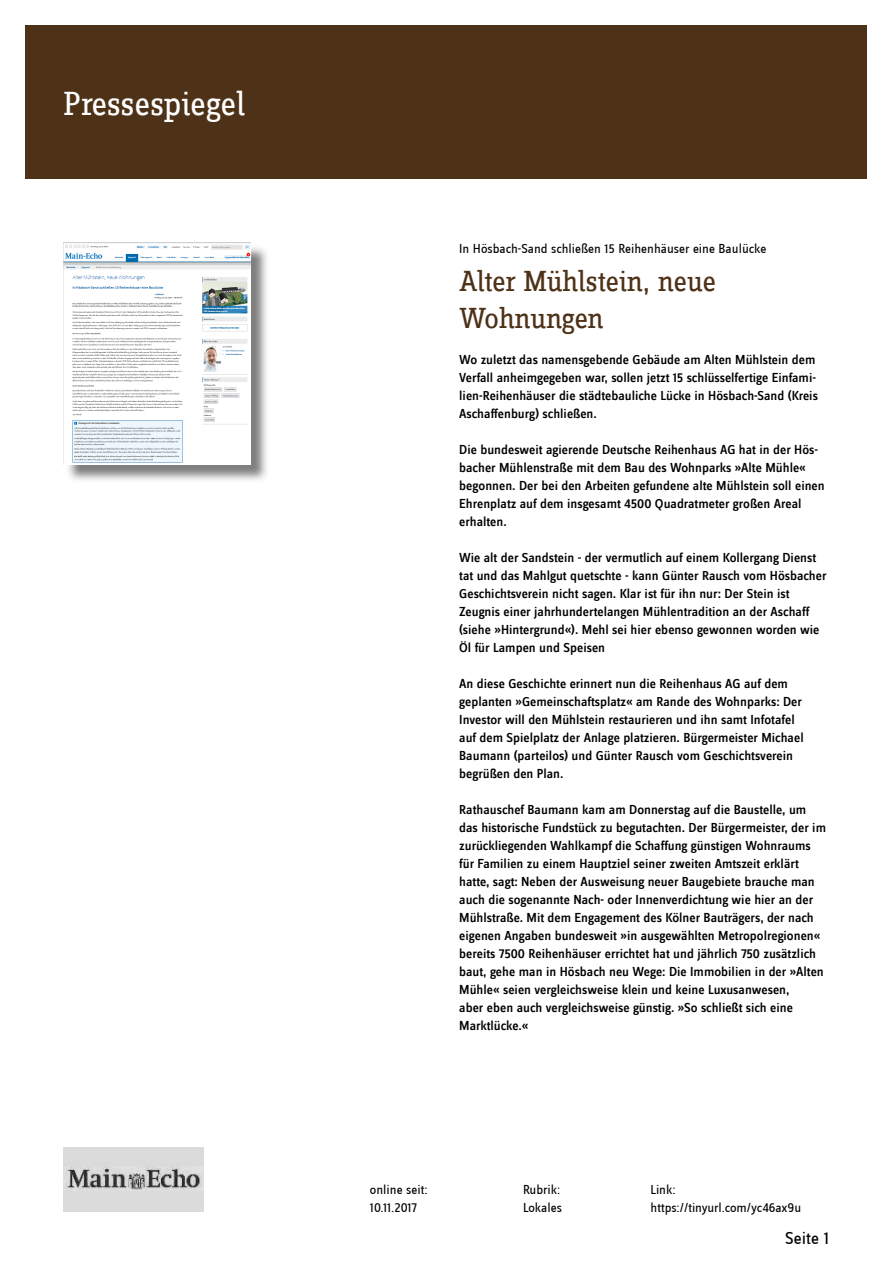
<style>
.page{position:relative;width:893px;height:1263px;background:#fff}
.page>*{position:absolute;margin:0;border:0;box-sizing:border-box;transform-origin:0 0}
.t1{font:34.5px "Zine Slab Dis";color:#fff}
.t2{font:30px/37.5px "Zine Slab Dis";letter-spacing:-.01em;color:#4e3218}
.t3{font:18px "Zine Sans Dis";color:#000}
.t4{font:500 13.5px/18px "Zine Sans Dis";color:#000}
.t5{font:13.5px/18px "Zine Sans Dis";color:#000}
</style>
<div class="page">
<div style="left:26px;top:26px;width:841px;height:153px;background:#4e3218"></div>
<img style="left:64px;top:1147px;width:140px;height:65px">
<img style="left:68px;top:247px;width:199px;height:233px">
<img style="left:64px;top:242px;width:186px;height:222px">
<h1 class="t1" style="left:64px;top:87px;width:183px">Pressespiegel</h1>
<p class="t5" style="left:459px;top:241px;width:309px">In Hösbach-Sand schließen 15 Reihenhäuser eine Baulücke</p>
<h2 class="t2" style="left:459px;top:264px;width:259px">Alter Mühlstein, neue<br>Wohnungen</h2>
<p class="t4" style="left:459px;top:352px;width:360px">Wo zu letzt das na mens ge ben de Ge bäu de am Alten Mühlstein dem Ver fall an heim ge ge ben war, sol len jetzt 15 schlüs sel fer ti ge Ein fa mi&shy;li en-Rei hen häu ser die städ te bau li che Lü cke in Hösbach-Sand (Kreis Aschaffenburg) sch lie ßen.</p>
<p class="t4" style="left:459px;top:442px;width:367px">Die bun des weit agie ren de Deut sche Rei hen haus AG hat in der Hös&shy;ba cher Müh l en stra ße mit dem Bau des Wohn parks »Al te Müh le«<br>be gon nen. Der bei den Ar bei ten ge fun de ne al te Mühl stein soll ei nen Eh ren platz auf dem ins ge s amt 4500 Quad r at me ter gro ßen Areal<br>er hal ten.</p>
<p class="t4" style="left:459px;top:550px;width:369px">Wie alt der Sandstein - der vermutlich auf einem Kollergang Dienst tat und das Mahlgut quetschte - kann Günter Rausch vom Hösbacher Geschichtsverein nicht sagen. Klar ist für ihn nur: Der Stein ist Zeugnis einer jahrhundertelangen Mühlentradition an der Aschaff (siehe »Hintergrund«). Mehl sei hier ebenso gewonnen worden wie Öl für Lampen und Speisen</p>
<p class="t4" style="left:459px;top:675px;width:346px">An diese Geschichte erinnert nun die Reihenhaus AG auf dem geplanten »Gemeinschaftsplatz« am Rande des Wohnparks: Der Investor will den Mühlstein restaurieren und ihn samt Infotafel auf dem Spielplatz der Anlage platzieren. Bürgermeister Michael Baumann (parteilos) und Günter Rausch vom Geschichtsverein begrüßen den Plan.</p>
<p class="t4" style="left:459px;top:801px;width:368px">Rathauschef Baumann kam am Donnerstag auf die Baustelle, um das historische Fundstück zu begutachten. Der Bürgermeister, der im zurückliegenden Wahlkampf die Schaffung günstigen Wohnraums für Familien zu einem Hauptziel seiner zweiten Amtszeit erklärt hatte, sagt: Neben der Ausweisung neuer Baugebiete brauche man auch die sogenannte Nach- oder Innenverdichtung wie hier an der Mühlstraße. Mit dem Engagement des Kölner Bauträgers, der nach eigenen Angaben bundesweit »in ausgewählten Metropolregionen« bereits 7500 Reihenhäuser errichtet hat und jährlich 750 zusätzlich baut, gehe man in Hösbach neu Wege: Die Immobilien in der »Alten Mühle« seien vergleichsweise klein und keine Luxusanwesen,<br>aber eben auch vergleichsweise günstig. »So schließt sich eine Marktlücke.«</p>
<p class="t5" style="left:370px;top:1181px;width:59px">online seit:<br>10.11.2017</p>
<p class="t5" style="left:523px;top:1181px;width:41px">Rubrik:<br>Lokales</p>
<p class="t5" style="left:651px;top:1181px;width:152px">Link: https://tinyurl.com/yc46ax9u</p>
<h3 class="t3" style="left:785px;top:1229px;width:45px">Seite 1</h3>
</div>
